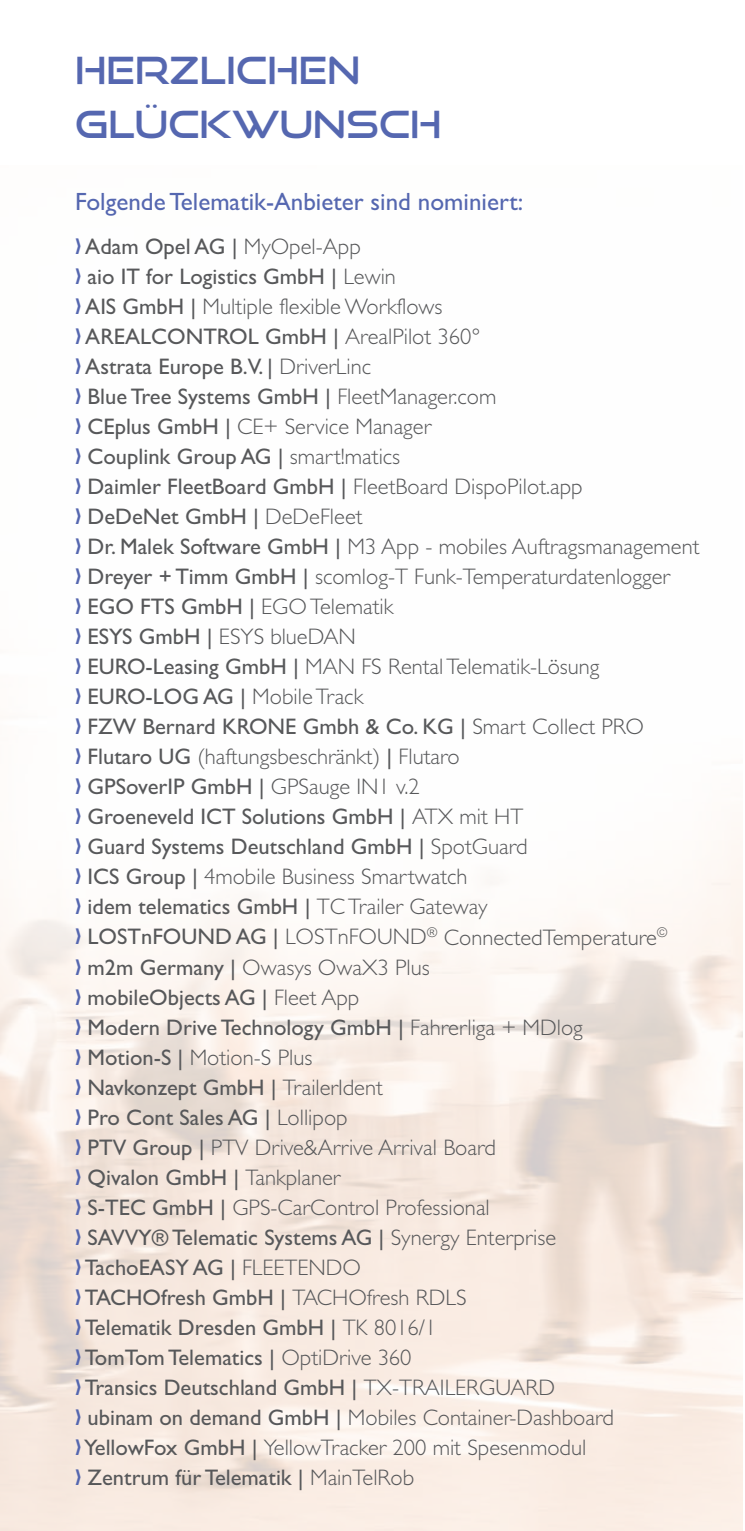
<style>
.page{position:relative;width:745px;height:1531px;background:#fff}
.page>*{position:absolute;margin:0;border:0;box-sizing:border-box;transform-origin:0 0}
.t1{font:37.5px/53.8px "Good Times Rg";color:#5567b0}
.t2{font:25px "Gill Sans";color:#5567b0}
.t3{font:300 22.5px/30px "Gill Sans";color:#57585a}
.s1{font-weight:400}
</style>
<div class="page">
<svg style="left:76px;top:929px;width:5px;height:15px"></svg>
<svg style="left:76px;top:959px;width:4px;height:15px"></svg>
<svg style="left:76px;top:989px;width:4px;height:15px"></svg>
<svg style="left:76px;top:1019px;width:4px;height:15px"></svg>
<svg style="left:76px;top:1049px;width:4px;height:15px"></svg>
<svg style="left:76px;top:1079px;width:4px;height:15px"></svg>
<svg style="left:76px;top:1109px;width:4px;height:15px"></svg>
<svg style="left:76px;top:1139px;width:4px;height:15px"></svg>
<svg style="left:76px;top:1169px;width:4px;height:15px"></svg>
<svg style="left:76px;top:1199px;width:4px;height:15px"></svg>
<svg style="left:76px;top:1229px;width:4px;height:15px"></svg>
<svg style="left:76px;top:1259px;width:4px;height:15px"></svg>
<svg style="left:76px;top:1289px;width:4px;height:15px"></svg>
<svg style="left:76px;top:1319px;width:4px;height:15px"></svg>
<svg style="left:76px;top:1349px;width:4px;height:15px"></svg>
<svg style="left:76px;top:1379px;width:4px;height:15px"></svg>
<svg style="left:76px;top:1409px;width:4px;height:15px"></svg>
<svg style="left:76px;top:1439px;width:5px;height:15px"></svg>
<svg style="left:76px;top:1469px;width:5px;height:15px"></svg>
<h1 class="t1" style="left:75px;top:44px;width:368px">HERZLICHEN<br>GLÜCKWUNSCH</h1>
<p class="t2" style="left:75px;top:187px;width:449px">Folgende Telematik-Anbieter sind nominiert:</p>
<p class="t3" style="left:84px;top:232px;width:616px"><span class="s1">Adam Opel AG |</span> MyOpel-App<br><span class="s1">aio IT for Logistics GmbH |</span> Lewin<br><span class="s1">AIS GmbH |</span> Multiple flexible Workflows<br><span class="s1">AREALCONTROL GmbH |</span> ArealPilot 360°<br><span class="s1">Astrata Europe B.V. |</span> DriverLinc<br><span class="s1">Blue Tree Systems GmbH |</span> FleetManager.com<br><span class="s1">CEplus GmbH |</span> CE+ Service Manager<br><span class="s1">Couplink Group AG |</span> smart!matics<br><span class="s1">Daimler FleetBoard GmbH |</span> FleetBoard DispoPilot.app<br><span class="s1">DeDeNet GmbH |</span> DeDeFleet<br><span class="s1">Dr. Malek Software GmbH |</span> M3 App - mobiles Auftragsmanagement <span class="s1">Dreyer + Timm GmbH |</span> scomlog-T Funk-Temperaturdatenlogger <span class="s1">EGO FTS GmbH |</span> EGO Telematik<br><span class="s1">ESYS GmbH |</span> ESYS blueDAN<br><span class="s1">EURO-Leasing GmbH |</span> MAN FS Rental Telematik-Lösung <span class="s1">EURO-LOG AG |</span> Mobile Track<br><span class="s1">FZW Bernard KRONE Gmbh &amp; Co. KG |</span> Smart Collect PRO <span class="s1">Flutaro UG</span> (haftungsbeschränkt) <span class="s1">|</span> Flutaro<br><span class="s1">GPSoverIP GmbH |</span> GPSauge IN1 v.2<br><span class="s1">Groeneveld ICT Solutions GmbH |</span> ATX mit HT<br><span class="s1">Guard Systems Deutschland GmbH |</span> SpotGuard<br><span class="s1">ICS Group |</span> 4mobile Business Smartwatch<br><span class="s1">idem telematics GmbH |</span> TC Trailer Gateway<br><span class="s1">LOSTnFOUND AG |</span> LOSTnFOUND<sup>®</sup> ConnectedTemperature<sup>© </sup><span class="s1">m2m Germany |</span> Owasys OwaX3 Plus<br><span class="s1">mobileObjects AG |</span> Fleet App<br><span class="s1">Modern Drive Technology GmbH |</span> Fahrerliga + MDlog<br><span class="s1">Motion-S |</span> Motion-S Plus<br><span class="s1">Navkonzept GmbH |</span> TrailerIdent<br><span class="s1">Pro Cont Sales AG |</span> Lollipop<br><span class="s1">PTV Group |</span> PTV Drive&amp;Arrive Arrival Board<br><span class="s1">Qivalon GmbH |</span> Tankplaner<br><span class="s1">S-TEC GmbH |</span> GPS-CarControl Professional<br><span class="s1">SAVVY® Telematic Systems AG |</span> Synergy Enterprise<br><span class="s1">TachoEASY AG |</span> FLEETENDO<br><span class="s1">TACHOfresh GmbH |</span> TACHOfresh RDLS<br><span class="s1">Telematik Dresden GmbH |</span> TK 8016/1<br><span class="s1">TomTom Telematics |</span> OptiDrive 360<br><span class="s1">Transics Deutschland GmbH |</span> TX-TRAILERGUARD<br><span class="s1">ubinam on demand GmbH |</span> Mobiles Container-Dashboard <span class="s1">YellowFox GmbH |</span> YellowTracker 200 mit Spesenmodul<br><span class="s1">Zentrum für Telematik |</span> MainTelRob</p>
</div>
